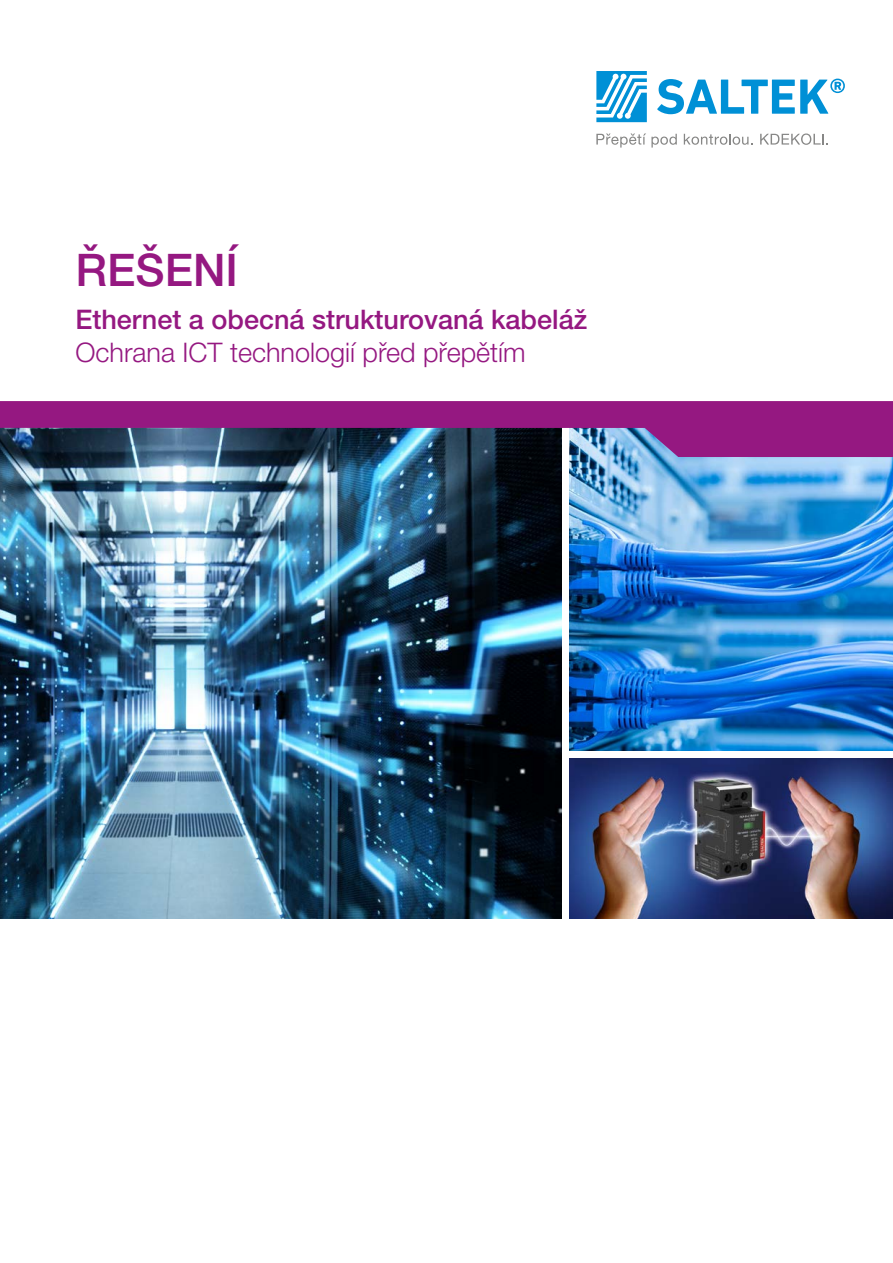
<style>
.page{position:relative;width:893px;height:1263px;background:#fff}
.page>*{position:absolute;margin:0;border:0;box-sizing:border-box;transform-origin:0 0}
.t1{font:500 45px "Helvetica Neue LT Pro";color:#951881}
.t2{font:500 27px "Helvetica Neue LT Pro";color:#951881}
.t3{font:300 27px "Helvetica Neue LT Pro";color:#951881}
</style>
<div class="page">
<img style="left:569px;top:457px;width:324px;height:462px">
<img style="left:0;top:457px;width:562px;height:462px">
<div style="left:565px;top:752px;width:328px;height:6px;background:#fff"></div>
<svg style="left:596px;top:133px;width:81px;height:15px"></svg>
<svg style="left:684px;top:134px;width:69px;height:11px"></svg>
<svg style="left:760px;top:133px;width:68px;height:12px"></svg>
<svg style="left:657px;top:79px;width:188px;height:35px"></svg>
<svg style="left:596px;top:71px;width:51px;height:51px"></svg>
<svg style="left:0;top:401px;width:893px;height:56px;background:#6f2e78"></svg>
<h1 class="t1" style="left:75px;top:243px;width:164px">ŘEŠENÍ</h1>
<p class="t2" style="left:75px;top:304px;width:513px">Ethernet a obecná strukturovaná kabeláž</p>
<p class="t3" style="left:75px;top:336px;width:452px">Ochrana ICT technologií před přepětím</p>
</div>
